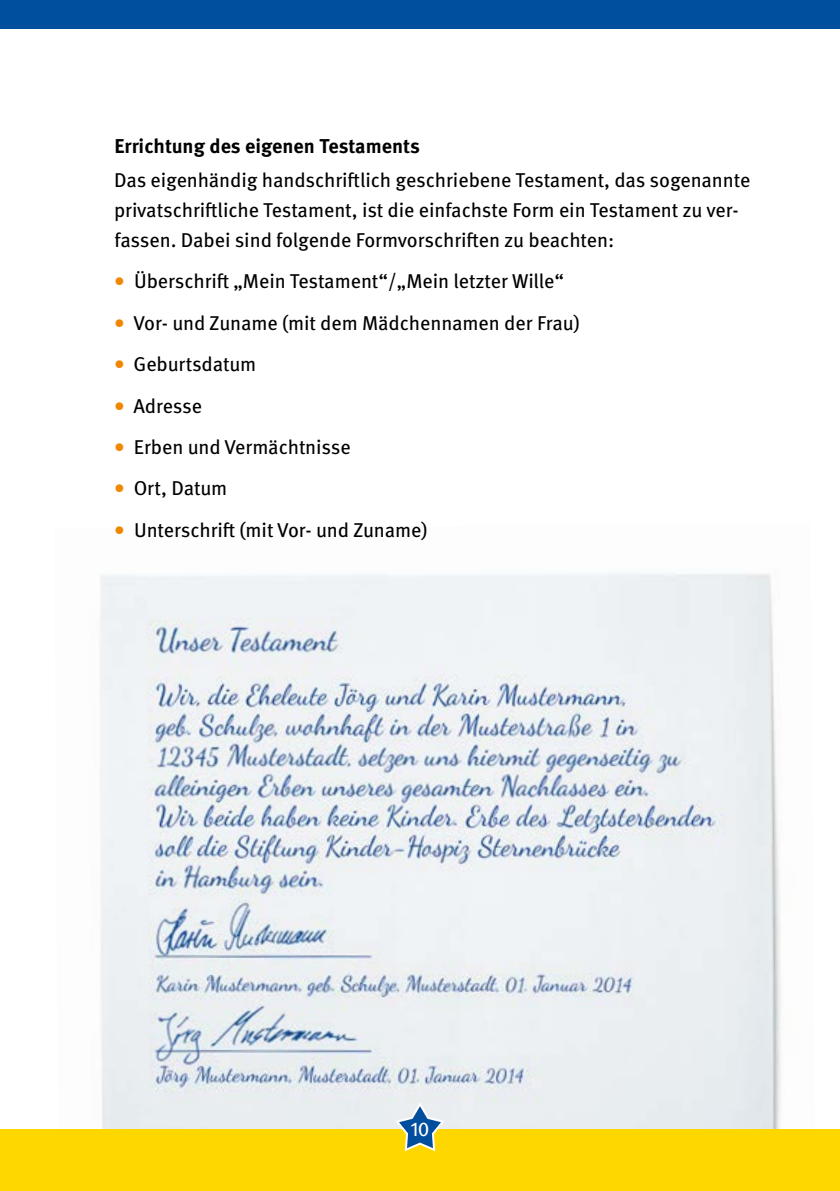
<style>
.page{position:relative;width:840px;height:1191px;background:#fff}
.page>*{position:absolute;margin:0;border:0;box-sizing:border-box;transform-origin:0 0}
.t1{font:20px/30px "Meta OT";letter-spacing:-.005em;color:#000}
.t2{font:700 20px "Meta OT";color:#000}
.t3{font:20px "Meta OT";color:#fff}
.s1{font-size:22px;color:#f18700}
</style>
<div class="page">
<img style="left:100px;top:573px;width:681px;height:556px">
<div style="left:0;top:1129px;width:839px;height:62px;background:#ffd700"></div>
<svg style="left:393px;top:1100px;width:53px;height:52px"></svg>
<div style="left:0;top:0;width:839px;height:28px;background:#004e9e"></div>
<p class="t2" style="left:114px;top:133px;width:307px">Errichtung des eigenen Testaments</p>
<p class="t1" style="left:114px;top:165px;width:637px">Das eigenhändig handschriftlich geschriebene Testament, das sogenannte privatschriftliche Testament, ist die einfachste Form ein Testament zu ver&shy;fassen. Dabei sind folgende Formvorschriften zu beachten:</p>
<p class="t1" style="left:114px;top:267px;width:451px"><span class="s1">•</span> Überschrift „Mein Testament“/„Mein letzter Wille“</p>
<p class="t1" style="left:114px;top:308px;width:467px"><span class="s1">•</span> Vor- und Zuname (mit dem Mädchennamen der Frau)</p>
<p class="t1" style="left:114px;top:349px;width:144px"><span class="s1">•</span> Geburtsdatum</p>
<p class="t1" style="left:114px;top:391px;width:90px"><span class="s1">•</span> Adresse</p>
<p class="t1" style="left:114px;top:432px;width:238px"><span class="s1">•</span> Erben und Vermächtnisse</p>
<p class="t1" style="left:114px;top:473px;width:115px"><span class="s1">•</span> Ort, Datum</p>
<p class="t1" style="left:114px;top:515px;width:315px"><span class="s1">•</span> Unterschrift (mit Vor- und Zuname)</p>
<p class="t3" style="left:410px;top:1117px;width:21px">10</p>
</div>
